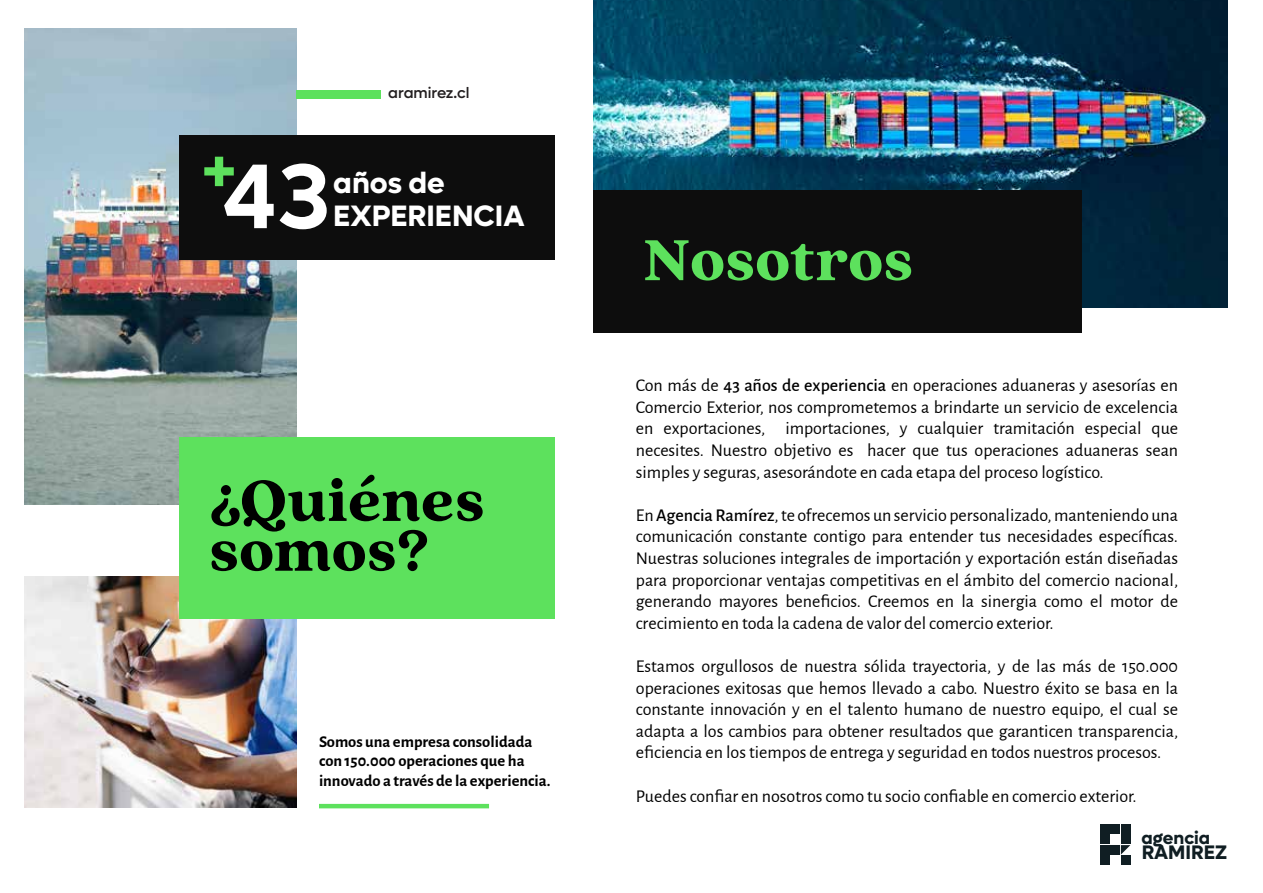
<style>
.page{position:relative;width:1263px;height:893px;background:#fff}
.page>*{position:absolute;margin:0;border:0;box-sizing:border-box;transform-origin:0 0}
.t1{font:600 92.1px "Lufga";color:#fff}
.t2{font:600 70.5px "Lufga";color:#5de15d}
.t3{font:900 64.2px/49.8px "Quincy CF";letter-spacing:-.005em;color:#000}
.t4{font:900 64.2px "Quincy CF";color:#5de15d}
.t5{font:700 29.55px/32.4px "Lufga";color:#fff}
.t6{font:700 19.65px "Lufga";color:#101e23}
.t7{font:18px/21.6px "Alegreya Sans";color:#000;text-align:justify}
.t8{font:700 17.85px "Lufga";color:#101e23}
.t9{font:700 16.5px/19.8px "Alegreya Sans";color:#000}
.t10{font:500 15.3px "Lufga";color:#231f20}
.s1{font-weight:500}
</style>
<div class="page">
<img style="left:593px;top:0;width:634px;height:307px">
<img style="left:25px;top:29px;width:271px;height:476px">
<img style="left:25px;top:576px;width:271px;height:232px">
<div style="left:296px;top:90px;width:85px;height:9px;background:#5de15d"></div>
<hr style="left:319px;top:804px;width:170px;height:4px;background:#5de15d">
<div style="left:593px;top:190px;width:489px;height:143px;background:#0d0d0d"></div>
<div style="left:179px;top:136px;width:375px;height:124px;background:#0d0d0d"></div>
<div style="left:179px;top:438px;width:375px;height:181px;background:#5de15d"></div>
<div style="left:1100px;top:824px;width:9px;height:10px;background:#101e23"></div>
<div style="left:1110px;top:824px;width:10px;height:10px;background:#101e23"></div>
<div style="left:1121px;top:824px;width:9px;height:10px;background:#101e23"></div>
<div style="left:1100px;top:835px;width:9px;height:9px;background:#101e23"></div>
<div style="left:1121px;top:835px;width:9px;height:9px;background:#101e23"></div>
<div style="left:1100px;top:845px;width:9px;height:10px;background:#101e23"></div>
<div style="left:1100px;top:855px;width:9px;height:10px;background:#101e23"></div>
<div style="left:1110px;top:845px;width:10px;height:10px;background:#101e23"></div>
<svg style="left:1121px;top:845px;width:9px;height:10px"></svg>
<div style="left:1121px;top:855px;width:9px;height:10px;background:#101e23"></div>
<p class="t10" style="left:388px;top:84px;width:83px">aramirez.cl</p>
<h2 class="t2" style="left:200px;top:130px;width:39px">+</h2>
<h1 class="t1" style="left:222px;top:142px;width:109px">43</h1>
<h3 class="t5" style="left:333px;top:167px;width:193px">años de<br>EXPERIENCIA</h3>
<h3 class="t3" style="left:209px;top:474px;width:277px">¿Quiénes somos?</h3>
<p class="t9" style="left:319px;top:730px;width:233px">Somos una empresa consolidada con 150.000 operaciones que ha innovado a través de la experiencia.</p>
<h3 class="t4" style="left:643px;top:214px;width:271px">Nosotros</h3>
<p class="t7" style="left:636px;top:374px;width:544px">Con más de <span class="s1">43 años de experiencia</span> en operaciones aduaneras y asesorías en Comercio Exterior, nos comprometemos a brindarte un servicio de excelencia en exportaciones, importaciones, y cualquier tramitación especial que necesites. Nuestro objetivo es hacer que tus operaciones aduaneras sean simples y seguras, asesorándote en cada etapa del proceso logístico.</p>
<p class="t7" style="left:636px;top:503px;width:544px">En <span class="s1">Agencia Ramírez</span>, te ofrecemos un servicio personalizado, manteniendo una comunicación constante contigo para entender tus necesidades específicas.<br>Nuestras soluciones integrales de importación y exportación están diseñadas para proporcionar ventajas competitivas en el ámbito del comercio nacional, generando mayores beneficios. Creemos en la sinergia como el motor de crecimiento en toda la cadena de valor del comercio exterior.</p>
<p class="t7" style="left:636px;top:654px;width:544px">Estamos orgullosos de nuestra sólida trayectoria, y de las más de 150.000 operaciones exitosas que hemos llevado a cabo. Nuestro éxito se basa en la constante innovación y en el talento humano de nuestro equipo, el cual se adapta a los cambios para obtener resultados que garanticen transparencia, eficiencia en los tiempos de entrega y seguridad en todos nuestros procesos.</p>
<p class="t7" style="left:636px;top:784px;width:502px">Puedes confiar en nosotros como tu socio confiable en comercio exterior.</p>
<p class="t8" style="left:1141px;top:827px;width:70px">agencia</p>
<p class="t6" style="left:1142px;top:841px;width:87px">RAMIREZ</p>
</div>
